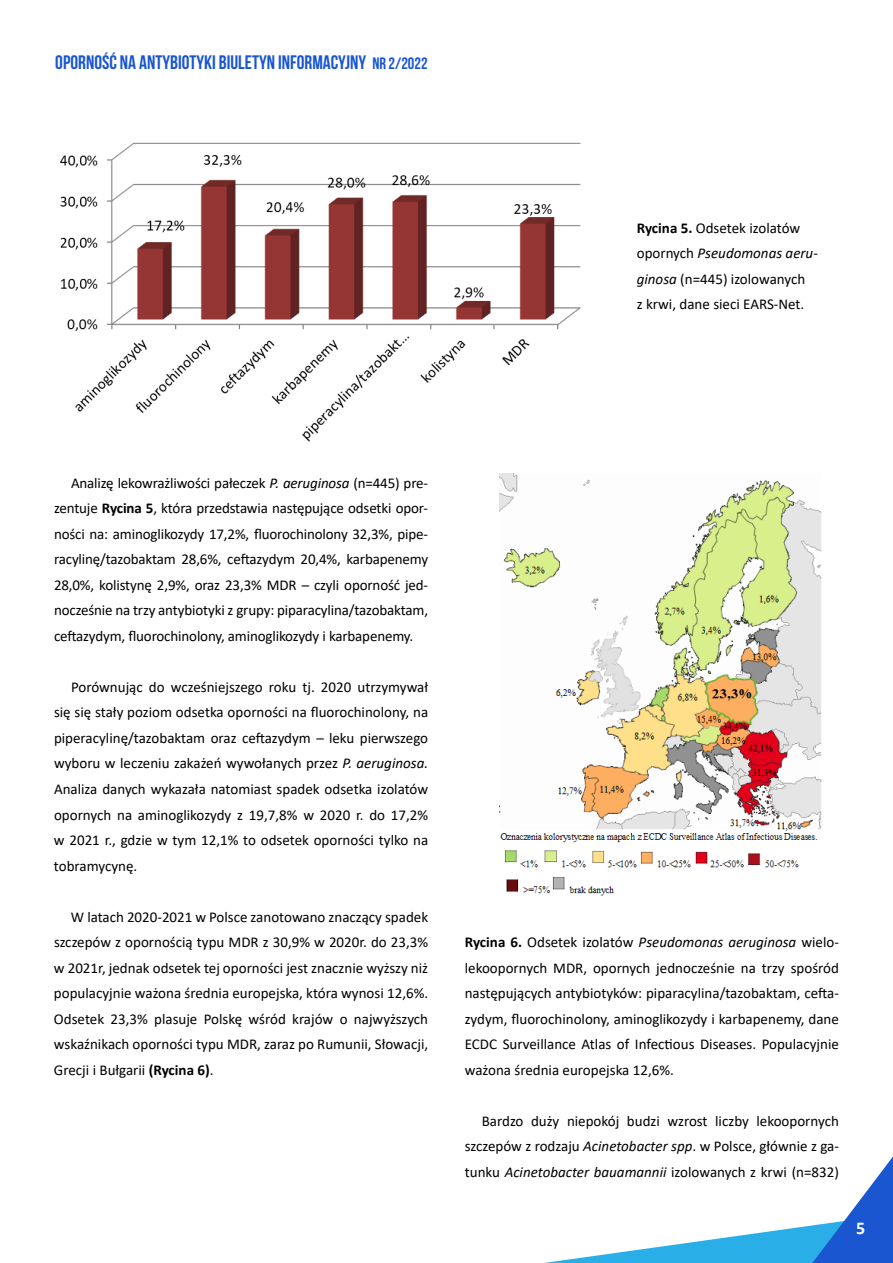
<style>
.page{position:relative;width:893px;height:1263px;background:#fff}
.page>*{position:absolute;margin:0;border:0;box-sizing:border-box;transform-origin:0 0}
.t1{font:700 19.5px "Bebas Neue";color:#1956d0}
.t2{font:700 18px "Calibri";color:#fff}
.t3{font:15px/25.5px "Calibri";color:#000;text-align:justify}
.s1{font-size:16.5px}
.s2{font-weight:700}
.s3{font-style:italic}
</style>
<div class="page">
<img style="left:499px;top:474px;width:322px;height:422px">
<img style="left:59px;top:142px;width:522px;height:300px">
<svg style="left:544px;top:1156px;width:349px;height:107px"></svg>
<h1 class="t1" style="left:55px;top:51px;width:374px">OPORNOŚĆ NA ANTYBIOTYKI BIULETYN INFORMACYJNY <span class="s1">nr 2/2022</span></h1>
<p class="t3" style="left:637px;top:214px;width:183px;text-align:left"><span class="s2">Rycina 5.</span> Odsetek izolatów opornych <span class="s3">Pseudomonas aeru&shy;ginosa</span> (n=445) izolowanych<br>z krwi, dane sieci EARS-Net.</p>
<p class="t3" style="left:54px;top:470px;width:376px;text-indent:17px">Analizę lekowrażliwości pałeczek <span class="s3">P. aeruginosa</span> (n=445) pre&shy;zentuje <span class="s2">Rycina 5</span>, która przedstawia następujące odsetki opor&shy;ności na: aminoglikozydy 17,2%, fluorochinolony 32,3%, pipe&shy;racylinę/tazobaktam 28,6%, ceftazydym 20,4%, karbapenemy 28,0%, kolistynę 2,9%, oraz 23,3% MDR – czyli oporność jed&shy;nocześnie na trzy antybiotyki z grupy: piparacylina/tazobaktam, ceftazydym, fluorochinolony, aminoglikozydy i karbapenemy.</p>
<p class="t3" style="left:54px;top:674px;width:376px;text-indent:17px">Porównując do wcześniejszego roku tj. 2020 utrzymywał się się stały poziom odsetka oporności na fluorochinolony, na piperacylinę/tazobaktam oraz ceftazydym – leku pierwszego wyboru w leczeniu zakażeń wywołanych przez <span class="s3">P. aeruginosa.<br></span>Analiza danych wykazała natomiast spadek odsetka izolatów opornych na aminoglikozydy z 19,7,8% w 2020 r. do 17,2% w 2021 r., gdzie w tym 12,1% to odsetek oporności tylko na tobramycynę.</p>
<p class="t3" style="left:54px;top:903px;width:376px;text-indent:17px">W latach 2020-2021 w Polsce zanotowano znaczący spadek szczepów z opornością typu MDR z 30,9% w 2020r. do 23,3% w 2021r, jednak odsetek tej oporności jest znacznie wyższy niż populacyjnie ważona średnia europejska, która wynosi 12,6%.<br>Odsetek 23,3% plasuje Polskę wśród krajów o najwyższych wskaźnikach oporności typu MDR, zaraz po Rumunii, Słowacji, Grecji i Bułgarii <span class="s2">(Rycina 6)</span>.</p>
<p class="t3" style="left:465px;top:929px;width:376px"><span class="s2">Rycina 6.</span> Odsetek izolatów <span class="s3">Pseudomonas aeruginosa</span> wielo&shy;lekoopornych MDR, opornych jednocześnie na trzy spośród następujących antybiotyków: piparacylina/tazobaktam, cefta&shy;zydym, fluorochinolony, aminoglikozydy i karbapenemy, dane ECDC Surveillance Atlas of Infectious Diseases. Populacyjnie ważona średnia europejska 12,6%.</p>
<p class="t3" style="left:465px;top:1107px;width:376px;text-indent:17px">Bardzo duży niepokój budzi wzrost liczby lekoopornych szczepów z rodzaju <span class="s3">Acinetobacter spp</span>. w Polsce, głównie z ga&shy;tunku <span class="s3">Acinetobacter bauamannii</span> izolowanych z krwi (n=832)</p>
<p class="t2" style="left:856px;top:1215px;width:11px">5</p>
</div>
